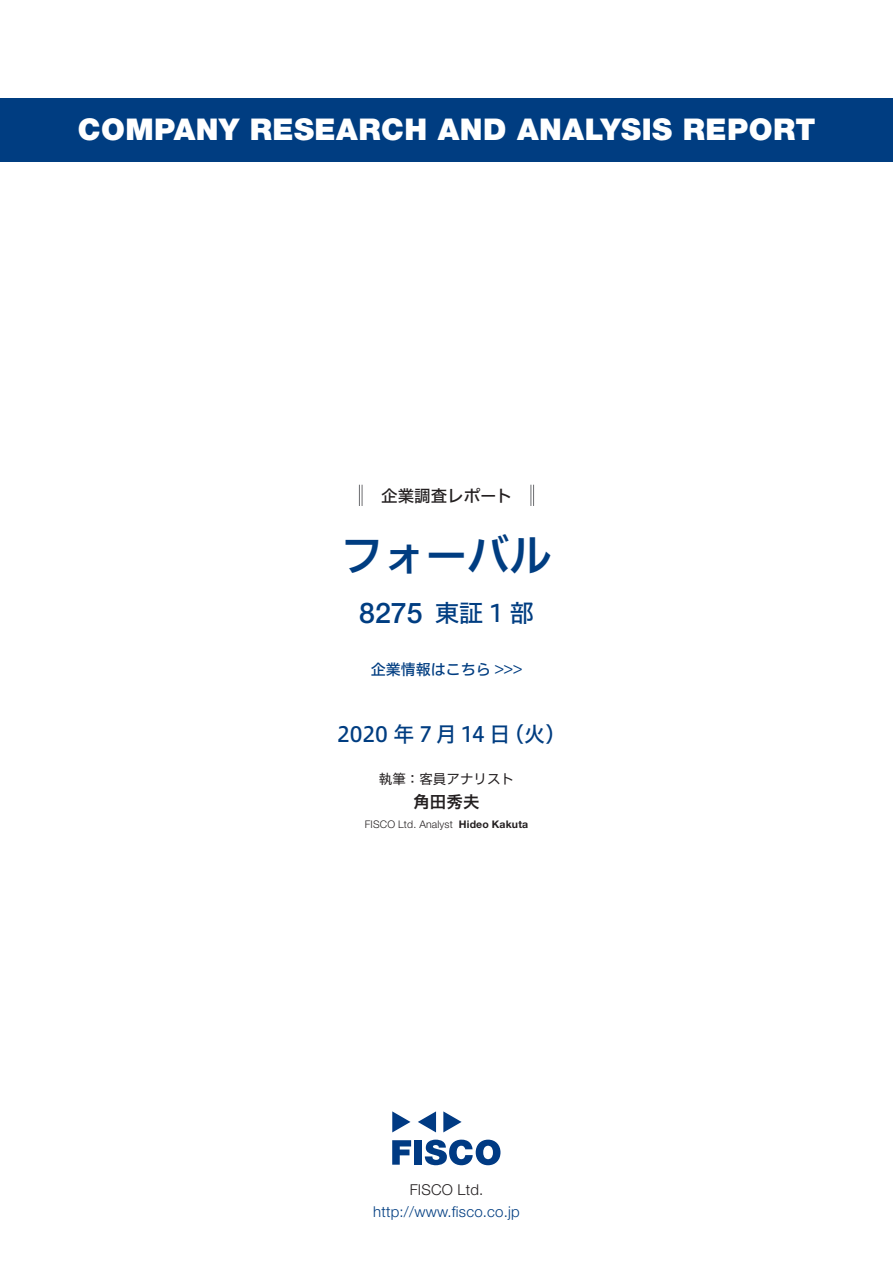
<style>
.page{position:relative;width:893px;height:1263px;background:#fff}
.page>*{position:absolute;margin:0;border:0;box-sizing:border-box;transform-origin:0 0}
.t1{font:42px "Hiragino UD Sans F Std N W6";color:#003d81}
.t2{font:900 30px "Helvetica Neue LT Std";letter-spacing:.015em;color:#fff}
.t3{font:500 28.5px "Helvetica Neue LT Std";color:#003d81}
.t4{font:24px "Hiragino UD Sans F Std N W5";color:#003d81}
.t5{font:21px "Hiragino UD Sans F Std N W5";letter-spacing:-.005em;color:#003d81}
.t6{font:16.5px "Hiragino UD Sans F Std N W5";color:#231f20}
.t7{font:16.5px "Hiragino UD Sans F Std N W6";color:#231f20}
.t8{font:300 15px "Helvetica Neue LT Std";letter-spacing:.015em;color:#003d81}
.t9{font:15px "Hiragino UD Sans F Std N W5";color:#003d81}
.t10{font:300 15px "Helvetica Neue LT Std";letter-spacing:.015em;color:#231f20}
.t11{font:13.5px "Hiragino UD Sans F Std N W4";color:#231f20}
.t12{font:300 10.5px "Helvetica Neue LT Std";letter-spacing:.015em;color:#231f20}
.t13{font:700 10.5px "Helvetica Neue LT Std";letter-spacing:.015em;color:#231f20}
</style>
<div class="page">
<svg style="left:392px;top:1140px;width:19px;height:25px"></svg>
<div style="left:414px;top:1140px;width:8px;height:25px;background:#003a83"></div>
<svg style="left:425px;top:1139px;width:75px;height:26px"></svg>
<svg style="left:392px;top:1111px;width:18px;height:21px"></svg>
<svg style="left:443px;top:1111px;width:19px;height:21px"></svg>
<svg style="left:418px;top:1111px;width:18px;height:21px"></svg>
<div style="left:0;top:98px;width:893px;height:64px;background:#003d81"></div>
<svg style="left:359px;top:485px;width:4px;height:21px"></svg>
<svg style="left:531px;top:485px;width:3px;height:21px"></svg>
<p class="t2" style="left:78px;top:112px;width:739px">COMPANY RESEARCH AND ANALYSIS REPORT</p>
<p class="t6" style="left:365px;top:483px;width:149px">　企業調査レポート</p>
<h1 class="t1" style="left:341px;top:523px;width:212px">フォーバル</h1>
<p class="t3" style="left:359px;top:596px;width:65px">8275</p>
<p class="t4" style="left:435px;top:594px;width:100px">東証1部</p>
<p class="t9" style="left:371px;top:658px;width:153px">企業情報はこちら &lt;&lt;&lt;</p>
<p class="t5" style="left:337px;top:718px;width:175px">2020 年 7 月 14 日</p>
<p class="t5" style="left:503px;top:718px;width:65px">（火(</p>
<p class="t11" style="left:379px;top:768px;width:137px">執筆：客員アナリスト</p>
<p class="t7" style="left:413px;top:789px;width:67px">角田秀夫</p>
<p class="t13" style="left:459px;top:818px;width:71px">Hideo Kakuta</p>
<p class="t12" style="left:365px;top:818px;width:90px">FISCO Ltd. Analyst</p>
<p class="t10" style="left:410px;top:1180px;width:75px">FISCO Ltd.</p>
<p class="t8" style="left:373px;top:1202px;width:148px">http://www.fisco.co j p.</p>
</div>
